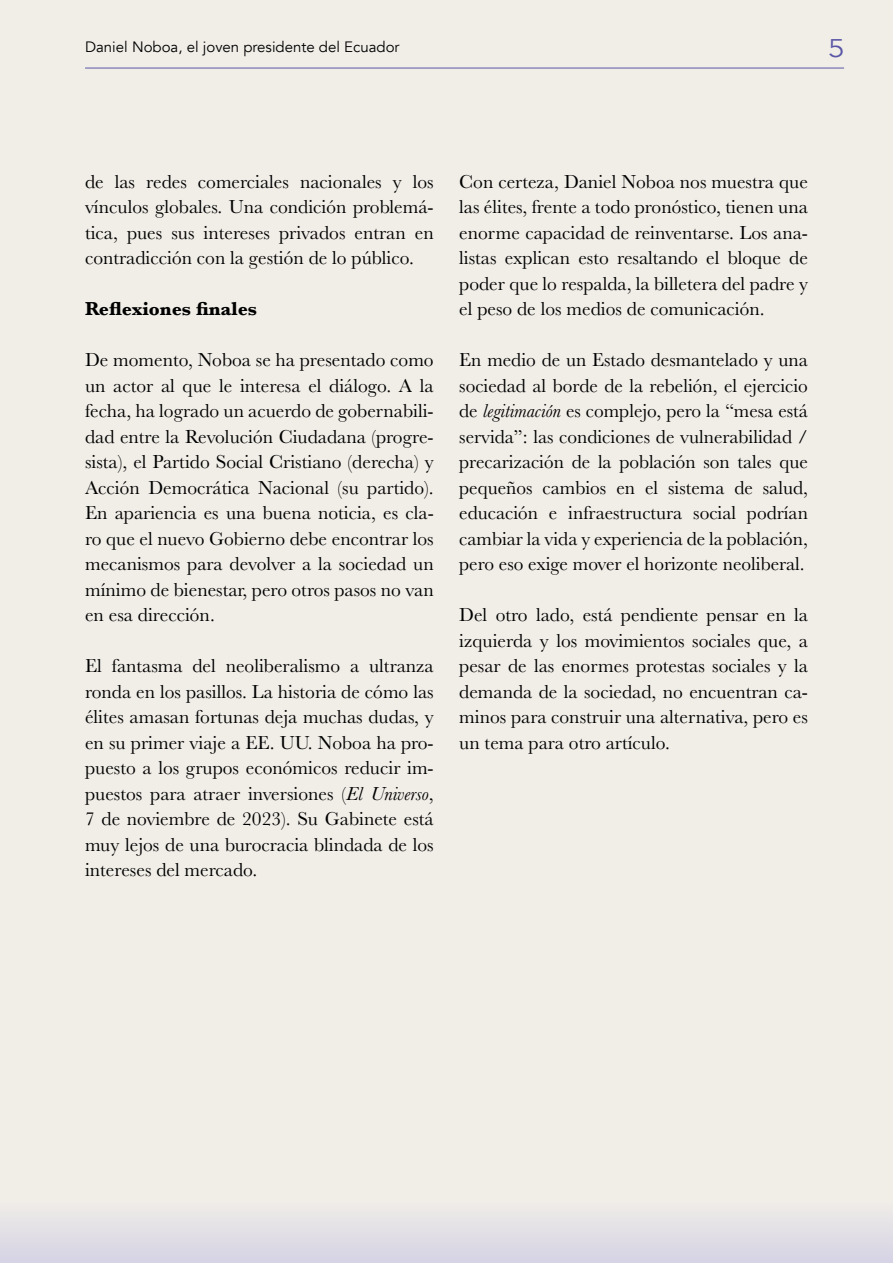
<style>
.page{position:relative;width:893px;height:1263px;background:#f1eee8}
.page>*{position:absolute;margin:0;border:0;box-sizing:border-box;transform-origin:0 0}
.t1{font:300 25.5px "Avenir";color:#5b57a6;scale:1.2 1}
.t2{font:19.5px/25.5px "Baskerville";color:#000;text-align:justify}
.t3{font:700 19.5px "Baskerville";color:#000}
.t4{font:15px "Avenir";color:#000}
.s1{font-style:italic}
</style>
<div class="page">
<hr style="left:85px;top:68px;width:759px;height:1px;background:#5b57a6">
<div style="left:0;top:1200px;width:893px;height:63px;background:linear-gradient(to right,#e3e0e6,#e3e0e6)"></div>
<p class="t4" style="left:85px;top:38px;width:316px">Daniel Noboa, el joven presidente del Ecuador</p>
<h1 class="t1" style="left:828px;top:34px;width:15px">5</h1>
<p class="t2" style="left:85px;top:169px;width:350px">de las redes comerciales nacionales y los vínculos globales. Una condición problemá&shy;tica, pues sus intereses privados entran en contradicción con la gestión de lo público.</p>
<p class="t3" style="left:85px;top:295px;width:174px">Reflexiones finales</p>
<p class="t2" style="left:85px;top:347px;width:350px">De momento, Noboa se ha presentado como un actor al que le interesa el diálogo. A la fecha, ha logrado un acuerdo de gobernabili&shy;dad entre la Revolución Ciudadana (progre&shy;sista), el Partido Social Cristiano (derecha) y Acción Democrática Nacional (su partido).<br>En apariencia es una buena noticia, es cla&shy;ro que el nuevo Gobierno debe encontrar los mecanismos para devolver a la sociedad un mínimo de bienestar, pero otros pasos no van en esa dirección.</p>
<p class="t2" style="left:85px;top:653px;width:350px">El fantasma del neoliberalismo a ultranza ronda en los pasillos. La historia de cómo las élites amasan fortunas deja muchas dudas, y en su primer viaje a EE. UU. Noboa ha pro&shy;puesto a los grupos económicos reducir im&shy;puestos para atraer inversiones (<span class="s1">El Universo</span>, 7 de noviembre de 2023). Su Gabinete está muy lejos de una burocracia blindada de los intereses del mercado.</p>
<p class="t2" style="left:459px;top:169px;width:350px">Con certeza, Daniel Noboa nos muestra que las élites, frente a todo pronóstico, tienen una enorme capacidad de reinventarse. Los ana&shy;listas explican esto resaltando el bloque de poder que lo respalda, la billetera del padre y el peso de los medios de comunicación.</p>
<p class="t2" style="left:459px;top:347px;width:350px">En medio de un Estado desmantelado y una sociedad al borde de la rebelión, el ejercicio de <span class="s1">legitimación</span> es complejo, pero la “mesa está servida”: las condiciones de vulnerabilidad / precarización de la población son tales que pequeños cambios en el sistema de salud, educación e infraestructura social podrían cambiar la vida y experiencia de la población, pero eso exige mover el horizonte neoliberal.</p>
<p class="t2" style="left:459px;top:602px;width:350px">Del otro lado, está pendiente pensar en la izquierda y los movimientos sociales que, a pesar de las enormes protestas sociales y la demanda de la sociedad, no encuentran ca&shy;minos para construir una alternativa, pero es un tema para otro artículo.</p>
</div>
